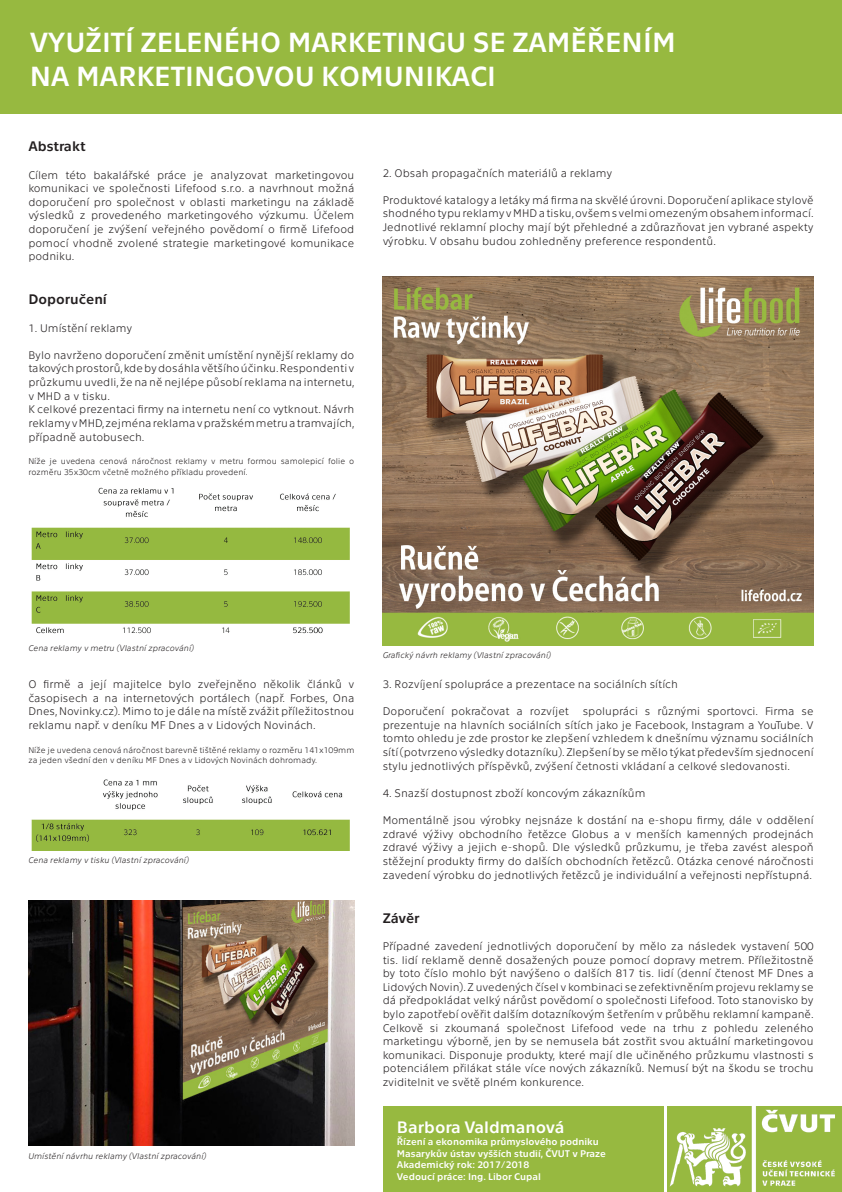
<style>
.page{position:relative;width:842px;height:1192px;background:#fff}
.page>*{position:absolute;margin:0;border:0;box-sizing:border-box;transform-origin:0 0}
.t1{font:28.35px "Technika";color:#fff}
.t2{font:17px "Technika";color:#fff}
.t3{font:14.15px "Technika";color:#231f20}
.t4{font:300 11.35px/13.6px "Technika";color:#231f20;text-align:justify}
.t5{font:9.9px "Technika";color:#fff}
.t6{font:300 8.5px/10.2px "Technika";color:#231f20}
.t7{font:italic 300 8.5px "Technika";color:#231f20}
</style>
<div class="page">
<div style="left:0;top:0;width:842px;height:113px;background:#97b940"></div>
<div style="left:383px;top:1107px;width:280px;height:85px;background:#97b940"></div>
<img style="left:31px;top:487px;width:319px;height:147px">
<img style="left:31px;top:779px;width:319px;height:71px">
<img style="left:383px;top:277px;width:431px;height:369px">
<img style="left:28px;top:900px;width:326px;height:246px">
<img style="left:667px;top:1107px;width:174px;height:85px">
<p class="t1" style="left:30px;top:22px;width:647px">VYUŽITÍ ZELENÉHO MARKETINGU SE ZAMĚŘENÍM</p>
<p class="t1" style="left:30px;top:56px;width:468px">NA MARKETINGOVOU KOMUNIKACI</p>
<p class="t3" style="left:28px;top:137px;width:59px">Abstrakt</p>
<p class="t4" style="left:28px;top:167px;width:328px">Cílem této bakalářské práce je analyzovat marketingovou komunikaci ve společnosti Lifefood s.r.o. a navrhnout možná doporučení pro společnost v oblasti marketingu na základě výsledků z provedeného marketingového výzkumu. Účelem doporučení je zvýšení veřejného povědomí o firmě Lifefood pomocí vhodně zvolené strategie marketingové komunikace podniku.</p>
<p class="t3" style="left:28px;top:290px;width:80px">Doporučení</p>
<p class="t4" style="left:28px;top:320px;width:105px">1. Umístění reklamy</p>
<p class="t4" style="left:28px;top:347px;width:328px">Bylo navrženo doporučení změnit umístění nynější reklamy do takových prostorů, kde by dosáhla většího účinku. Respondenti v průzkumu uvedli, že na ně nejlépe působí reklama na internetu, v MHD a v tisku.</p>
<p class="t4" style="left:28px;top:402px;width:327px">K celkové prezentaci firmy na internetu není co vytknout. Návrh reklamy v MHD, zejména reklama v pražském metru a tramvajích, případně autobusech.</p>
<p class="t6" style="left:28px;top:456px;width:327px">Níže je uvedena cenová náročnost reklamy v metru formou samolepicí folie o rozměru 35x30cm včetně možného příkladu provedení.</p>
<p class="t4" style="left:383px;top:165px;width:231px">2. Obsah propagačních materiálů a reklamy</p>
<p class="t4" style="left:383px;top:192px;width:432px">Produktové katalogy a letáky má firma na skvělé úrovni. Doporučení aplikace stylově shodného typu reklamy v MHD a tisku, ovšem s velmi omezeným obsahem informací.<br>Jednotlivé reklamní plochy mají být přehledné a zdůrazňovat jen vybrané aspekty výrobku. V obsahu budou zohledněny preference respondentů.</p>
<p class="t7" style="left:28px;top:642px;width:167px">Cena reklamy v metru (Vlastní zpracování)</p>
<p class="t4" style="left:28px;top:677px;width:328px">O firmě a její majitelce bylo zveřejněno několik článků v časopisech a na internetových portálech (např. Forbes, Ona Dnes, Novinky.cz). Mimo to je dále na místě zvážit příležitostnou reklamu např. v deníku MF Dnes a v Lidových Novinách.</p>
<p class="t6" style="left:28px;top:744px;width:328px">Níže je uvedena cenová náročnost barevně tištěné reklamy o rozměru 141x109mm za jeden všední den v deníku MF Dnes a v Lidových Novinách dohromady.</p>
<p class="t7" style="left:28px;top:855px;width:162px">Cena reklamy v tisku (Vlastní zpracování)</p>
<p class="t7" style="left:28px;top:1150px;width:180px">Umístění návrhu reklamy (Vlastní zpracování)</p>
<p class="t7" style="left:383px;top:649px;width:170px">Grafický návrh reklamy (Vlastní zpracování)</p>
<p class="t4" style="left:383px;top:677px;width:297px">3. Rozvíjení spolupráce a prezentace na sociálních sítích</p>
<p class="t4" style="left:383px;top:704px;width:432px">Doporučení pokračovat a rozvíjet spolupráci s různými sportovci. Firma se prezentuje na hlavních sociálních sítích jako je Facebook, Instagram a YouTube. V tomto ohledu je zde prostor ke zlepšení vzhledem k dnešnímu významu sociálních sítí (potvrzeno výsledky dotazníku). Zlepšení by se mělo týkat především sjednocení stylu jednotlivých příspěvků, zvýšení četnosti vkládaní a celkové sledovanosti.</p>
<p class="t4" style="left:383px;top:785px;width:264px">4. Snazší dostupnost zboží koncovým zákazníkům</p>
<p class="t4" style="left:383px;top:813px;width:432px">Momentálně jsou výrobky nejsnáze k dostání na e-shopu firmy, dále v oddělení zdravé výživy obchodního řetězce Globus a v menších kamenných prodejnách zdravé výživy a jejich e-shopů. Dle výsledků průzkumu, je třeba zavést alespoň stěžejní produkty firmy do dalších obchodních řetězců. Otázka cenové náročnosti zavedení výrobku do jednotlivých řetězců je individuální a veřejnosti nepřístupná.</p>
<p class="t3" style="left:383px;top:908px;width:38px">Závěr</p>
<p class="t4" style="left:383px;top:939px;width:432px">Případné zavedení jednotlivých doporučení by mělo za následek vystavení 500 tis. lidí reklamě denně dosažených pouze pomocí dopravy metrem. Příležitostně by toto číslo mohlo být navýšeno o dalších 817 tis. lidí (denní čtenost MF Dnes a Lidových Novin). Z uvedených čísel v kombinaci se zefektivněním projevu reklamy se dá předpokládat velký nárůst povědomí o společnosti Lifefood. Toto stanovisko by bylo zapotřebí ověřit dalším dotazníkovým šetřením v průběhu reklamní kampaně.</p>
<p class="t4" style="left:383px;top:1020px;width:432px">Celkově si zkoumaná společnost Lifefood vede na trhu z pohledu zeleného marketingu výborně, jen by se nemusela bát zostřit svou aktuální marketingovou komunikaci. Disponuje produkty, které mají dle učiněného průzkumu vlastnosti s potenciálem přilákat stále více nových zákazníků. Nemusí být na škodu se trochu zviditelnit ve světě plném konkurence.</p>
<p class="t2" style="left:397px;top:1115px;width:169px">Barbora Valdmanová</p>
<p class="t5" style="left:397px;top:1134px;width:204px">Řízení a ekonomika průmyslového podniku</p>
<p class="t5" style="left:397px;top:1146px;width:211px">Masarykův ústav vyšších studií, ČVUT v Praze</p>
<p class="t5" style="left:397px;top:1158px;width:134px">Akademický rok: 2017/2018</p>
<p class="t5" style="left:397px;top:1170px;width:146px">Vedoucí práce: Ing. Libor Cupal</p>
</div>
